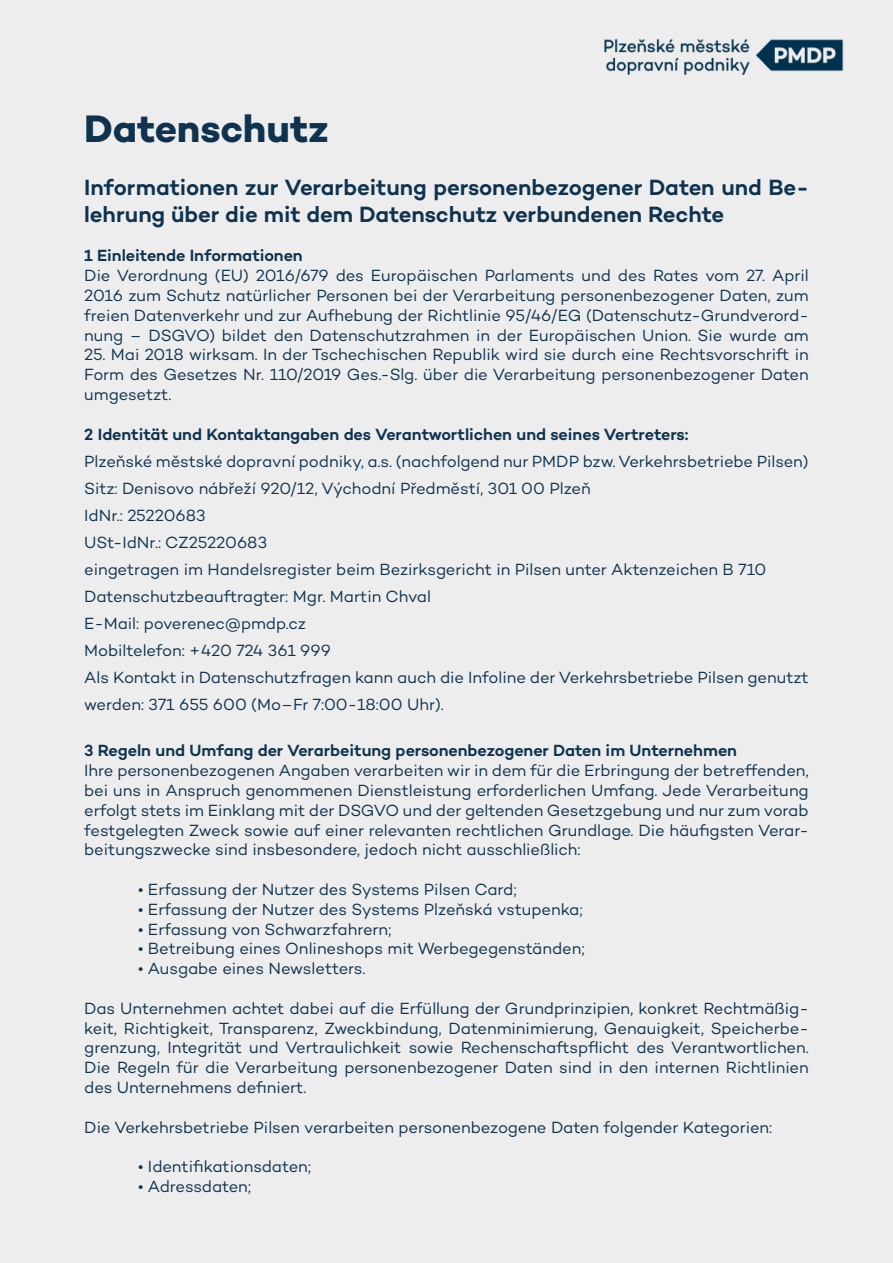
<style>
.page{position:relative;width:893px;height:1263px;background:#ededed}
.page>*{position:absolute;margin:0;border:0;box-sizing:border-box;transform-origin:0 0}
.t1{font:700 39px "Campton";color:#0f334f}
.t2{font:600 22.5px/27px "Campton";letter-spacing:-.005em;color:#0f334f}
.t3{font:16.5px/19.8px "Campton";letter-spacing:-.005em;color:#0f334f;text-align:justify}
.t4{font:600 16.5px "Campton";letter-spacing:-.005em;color:#0f334f}
</style>
<div class="page">
<img style="left:604px;top:39px;width:240px;height:36px">
<h1 class="t1" style="left:84px;top:104px;width:246px">Datenschutz</h1>
<h2 class="t2" style="left:84px;top:173px;width:726px">Informationen zur Verarbeitung personenbezogener Daten und Be&shy;lehrung über die mit dem Datenschutz verbundenen Rechte</h2>
<p class="t4" style="left:84px;top:245px;width:220px">1 Einleitende Informationen</p>
<p class="t3" style="left:84px;top:265px;width:726px">Die Verordnung (EU) 2016/679 des Europäischen Parlaments und des Rates vom 27. April 2016 zum Schutz natürlicher Personen bei der Verarbeitung personenbezogener Daten, zum freien Datenverkehr und zur Aufhebung der Richtlinie 95/46/EG (Datenschutz-Grundverord&shy;nung – DSGVO) bildet den Datenschutzrahmen in der Europäischen Union. Sie wurde am</p>
<p class="t3" style="left:84px;top:344px;width:726px">25. Mai 2018 wirksam. In der Tschechischen Republik wird sie durch eine Rechtsvorschrift in Form des Gesetzes Nr. 110/2019 Ges.-Slg. über die Verarbeitung personenbezogener Daten umgesetzt.</p>
<p class="t4" style="left:84px;top:423px;width:606px">2 Identität und Kontaktangaben des Verantwortlichen und seines Vertreters:</p>
<p class="t3" style="left:84px;top:447px;width:726px;line-height:27px;text-align:left">Plzeňské městské dopravní podniky, a.s. (nachfolgend nur PMDP bzw. Verkehrsbetriebe Pilsen)<br>Sitz: Denisovo nábřeží 920/12, Východní Předměstí, 301 00 Plzeň<br>IdNr.: 25220683<br>USt-IdNr.: CZ25220683<br>eingetragen im Handelsregister beim Bezirksgericht in Pilsen unter Aktenzeichen B 710<br>Datenschutzbeauftragter: Mgr. Martin Chval<br>E-Mail: poverenec@pmdp.cz<br>Mobiltelefon: +420 724 361 999<br>Als Kontakt in Datenschutzfragen kann auch die Infoline der Verkehrsbetriebe Pilsen genutzt werden: 371 655 600 (Mo–Fr 7:00-18:00 Uhr).</p>
<p class="t4" style="left:84px;top:740px;width:654px">3 Regeln und Umfang der Verarbeitung personenbezogener Daten im Unternehmen</p>
<p class="t3" style="left:84px;top:760px;width:726px">Ihre personenbezogenen Angaben verarbeiten wir in dem für die Erbringung der betreffenden, bei uns in Anspruch genommenen Dienstleistung erforderlichen Umfang. Jede Verarbeitung erfolgt stets im Einklang mit der DSGVO und der geltenden Gesetzgebung und nur zum vorab festgelegten Zweck sowie auf einer relevanten rechtlichen Grundlage. Die häufigsten Verar&shy;beitungszwecke sind insbesondere, jedoch nicht ausschließlich:</p>
<p class="t3" style="left:138px;top:879px;width:380px">• Erfassung der Nutzer des Systems Pilsen Card;</p>
<p class="t3" style="left:138px;top:899px;width:446px">• Erfassung der Nutzer des Systems Plzeňská vstupenka;</p>
<p class="t3" style="left:138px;top:919px;width:255px">• Erfassung von Schwarzfahrern;</p>
<p class="t3" style="left:138px;top:938px;width:448px">• Betreibung eines Onlineshops mit Werbegegenständen;</p>
<p class="t3" style="left:138px;top:958px;width:229px">• Ausgabe eines Newsletters.</p>
<p class="t3" style="left:84px;top:998px;width:726px">Das Unternehmen achtet dabei auf die Erfüllung der Grundprinzipien, konkret Rechtmäßig&shy;keit, Richtigkeit, Transparenz, Zweckbindung, Datenminimierung, Genauigkeit, Speicherbe&shy;grenzung, Integrität und Vertraulichkeit sowie Rechenschaftspflicht des Verantwortlichen.<br>Die Regeln für die Verarbeitung personenbezogener Daten sind in den internen Richtlinien des Unternehmens definiert.</p>
<p class="t3" style="left:84px;top:1117px;width:689px">Die Verkehrsbetriebe Pilsen verarbeiten personenbezogene Daten folgender Kategorien:</p>
<p class="t3" style="left:138px;top:1156px;width:174px">• Identifikationsdaten;</p>
<p class="t3" style="left:138px;top:1176px;width:114px">• Adressdaten;</p>
</div>
